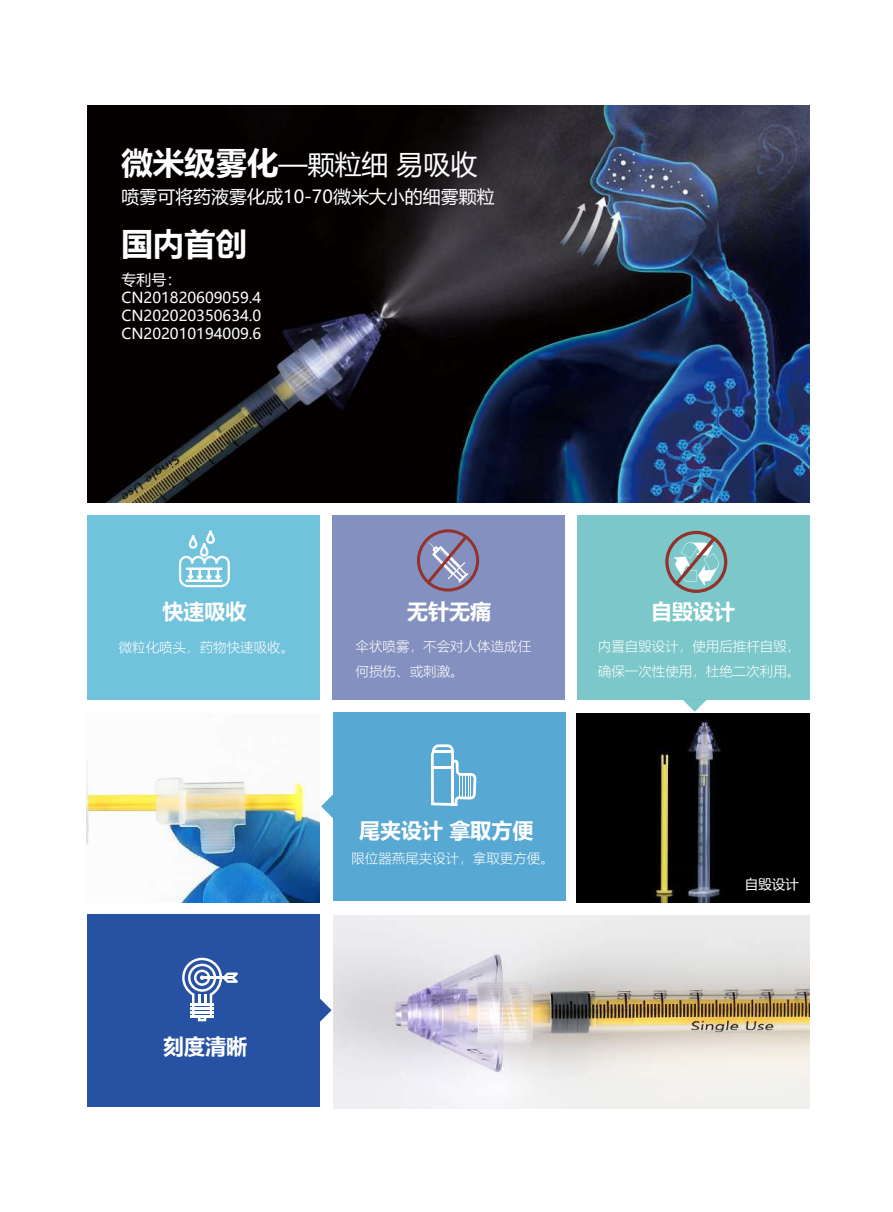
<style>
.page{position:relative;width:893px;height:1212px;background:#fff}
.page>*{position:absolute;margin:0;border:0;box-sizing:border-box;transform-origin:0 0}
.t1{font:700 31.5px "Microsoft Ya Hei";color:#fff}
.t2{font:27px "Microsoft Ya Hei";color:#fff}
.t3{font:700 21px "Microsoft Ya Hei";color:#fff}
.t4{font:18px "Microsoft Ya Hei";color:#fff}
.t5{font:15px/18px "Microsoft Ya Hei";color:#fff}
.t6{font:300 13.5px/25.5px "Microsoft Ya Hei";color:#fff}
.t7{font:13.5px "Microsoft Ya Hei";color:#fff}
.s1{font-weight:700;font-size:31.5px}
</style>
<div class="page">
<img style="left:577px;top:714px;width:232px;height:188px">
<img style="left:87px;top:764px;width:232px;height:139px">
<img style="left:334px;top:916px;width:475px;height:192px">
<div style="left:87px;top:515px;width:233px;height:185px;background:#71c2dc"></div>
<div style="left:577px;top:515px;width:232px;height:185px;background:#7bc7c9"></div>
<div style="left:332px;top:515px;width:232px;height:185px;background:#8490bf"></div>
<div style="left:87px;top:914px;width:233px;height:192px;background:#2752a3"></div>
<svg style="left:320px;top:998px;width:12px;height:24px"></svg>
<div style="left:333px;top:712px;width:232px;height:188px;background:#57a8d2"></div>
<svg style="left:665px;top:531px;width:62px;height:62px"></svg>
<svg style="left:182px;top:958px;width:56px;height:63px"></svg>
<svg style="left:179px;top:530px;width:51px;height:57px"></svg>
<svg style="left:417px;top:529px;width:62px;height:62px"></svg>
<svg style="left:431px;top:744px;width:45px;height:62px"></svg>
<svg style="left:683px;top:700px;width:24px;height:12px"></svg>
<svg style="left:321px;top:794px;width:12px;height:24px"></svg>
<img style="left:88px;top:106px;width:721px;height:396px">
<h2 class="t2" style="left:121px;top:146px;width:357px"><span class="s1">微米级雾化</span>—颗粒细 易吸收</h2>
<h3 class="t4" style="left:121px;top:184px;width:375px">喷雾可将药液雾化成10-70微米大小的细雾颗粒</h3>
<h1 class="t1" style="left:121px;top:222px;width:127px">国内首创</h1>
<p class="t5" style="left:121px;top:270px;width:141px">专利号：<br>CN201820609059.4<br>CN202020350634.0<br>CN202010194009.6</p>
<h3 class="t3" style="left:162px;top:597px;width:86px">快速吸收</h3>
<p class="t6" style="left:119px;top:634px;width:177px">微粒化喷头，药物快速吸收。</p>
<h3 class="t3" style="left:163px;top:1032px;width:86px">刻度清晰</h3>
<h3 class="t3" style="left:407px;top:597px;width:85px">无针无痛</h3>
<p class="t6" style="left:356px;top:633px;width:177px">伞状喷雾，不会对人体造成任何损伤、或刺激。</p>
<h3 class="t3" style="left:651px;top:597px;width:85px">自毁设计</h3>
<p class="t6" style="left:598px;top:633px;width:204px">内置自毁设计，使用后推杆自毁，确保一次性使用，杜绝二次利用。</p>
<h3 class="t3" style="left:359px;top:815px;width:176px">尾夹设计 拿取方便</h3>
<p class="t6" style="left:351px;top:845px;width:204px">限位器燕尾夹设计，拿取更方便。</p>
<p class="t7" style="left:745px;top:875px;width:55px">自毁设计</p>
</div>
